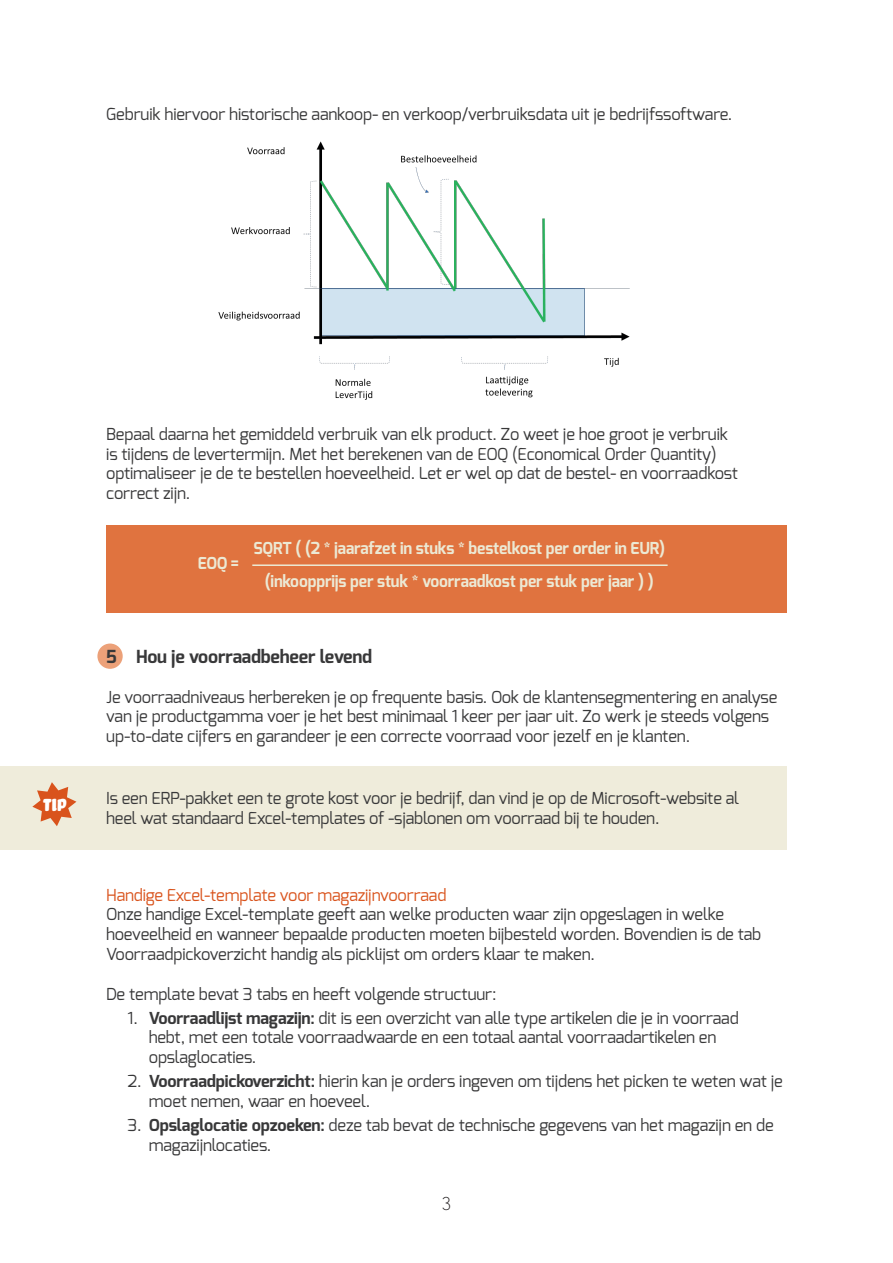
<style>
.page{position:relative;width:893px;height:1263px;background:#fff}
.page>*{position:absolute;margin:0;border:0;box-sizing:border-box;transform-origin:0 0}
.t1{font:22.5px "Bello Caps Pro";color:#fff}
.t2{font:700 18px "Exo";letter-spacing:-.01em;color:#383839}
.t3{font:18px "Letter Gothic Std";color:#231f20}
.t4{font:16.5px/19.8px "Exo";letter-spacing:-.01em;color:#383839}
.t5{font:700 16.5px/33px "Exo";letter-spacing:-.01em;color:#ece9d4;text-align:center;scale:.96 1}
.t6{font:16.5px "Exo";letter-spacing:-.01em;color:#d9531c}
.s1{font-weight:700}
</style>
<div class="page">
<div style="left:97px;top:643px;width:26px;height:26px;background:#eca179;border-radius:50%"></div>
<img style="left:218px;top:141px;width:412px;height:259px">
<div style="left:106px;top:525px;width:681px;height:88px;background:#e0733f"></div>
<hr style="left:252px;top:564px;width:416px;height:2px;background:#ece9d4">
<div style="left:0;top:766px;width:787px;height:84px;background:#efecdb"></div>
<svg style="left:32px;top:782px;width:44px;height:44px"></svg>
<p class="t4" style="left:106px;top:104px;width:628px">Gebruik hiervoor historische aankoop- en verkoop/verbruiksdata uit je bedrijfssoftware.</p>
<p class="t4" style="left:106px;top:424px;width:633px">Bepaal daarna het gemiddeld verbruik van elk product. Zo weet je hoe groot je verbruik is tijdens de levertermijn. Met het berekenen van de EOQ (Economical Order Quantity) optimaliseer je de te bestellen hoeveelheid. Let er wel op dat de bestel- en voorraadkost correct zijn.</p>
<p class="t5" style="left:198px;top:547px;width:44px">EOQ =</p>
<p class="t5" style="left:253px;top:532px;width:430px">SQRT ( (2 * jaarafzet in stuks * bestelkost per order in EUR) (inkoopprijs per stuk * voorraadkost per stuk per jaar ) )</p>
<p class="t2" style="left:106px;top:645px;width:267px">5 Hou je voorraadbeheer levend</p>
<p class="t4" style="left:106px;top:687px;width:673px">Je voorraadniveaus herbereken je op frequente basis. Ook de klantensegmentering en analyse van je productgamma voer je het best minimaal 1 keer per jaar uit. Zo werk je steeds volgens up-to-date cijfers en garandeer je een correcte voorraad voor jezelf en je klanten.</p>
<h1 class="t1" style="left:42px;top:791px;width:25px">tip</h1>
<p class="t4" style="left:106px;top:788px;width:634px">Is een ERP-pakket een te grote kost voor je bedrijf, dan vind je op de Microsoft-website al heel wat standaard Excel-templates of -sjablonen om voorraad bij te houden.</p>
<p class="t6" style="left:106px;top:884px;width:342px">Handige Excel-template voor magazijnvoorraad</p>
<p class="t4" style="left:106px;top:904px;width:657px">Onze handige Excel-template geeft aan welke producten waar zijn opgeslagen in welke hoeveelheid en wanneer bepaalde producten moeten bijbesteld worden. Bovendien is de tab<br>Voorraadpickoverzicht handig als picklijst om orders klaar te maken.</p>
<p class="t4" style="left:106px;top:984px;width:392px">De template bevat 3 tabs en heeft volgende structuur:</p>
<p class="t4" style="left:149px;top:1008px;width:591px;text-indent:-21px">1. <span class="s1">Voorraadlijst magazijn:</span> dit is een overzicht van alle type artikelen die je in voorraad hebt, met een totale voorraadwaarde en een totaal aantal voorraadartikelen en opslaglocaties.</p>
<p class="t4" style="left:149px;top:1071px;width:636px;text-indent:-21px">2. <span class="s1">Voorraadpickoverzicht:</span> hierin kan je orders ingeven om tijdens het picken te weten wat je moet nemen, waar en hoeveel.</p>
<p class="t4" style="left:149px;top:1115px;width:626px;text-indent:-21px">3. <span class="s1">Opslaglocatie opzoeken:</span> deze tab bevat de technische gegevens van het magazijn en de magazijnlocaties.</p>
<p class="t3" style="left:441px;top:1193px;width:12px">3</p>
</div>
